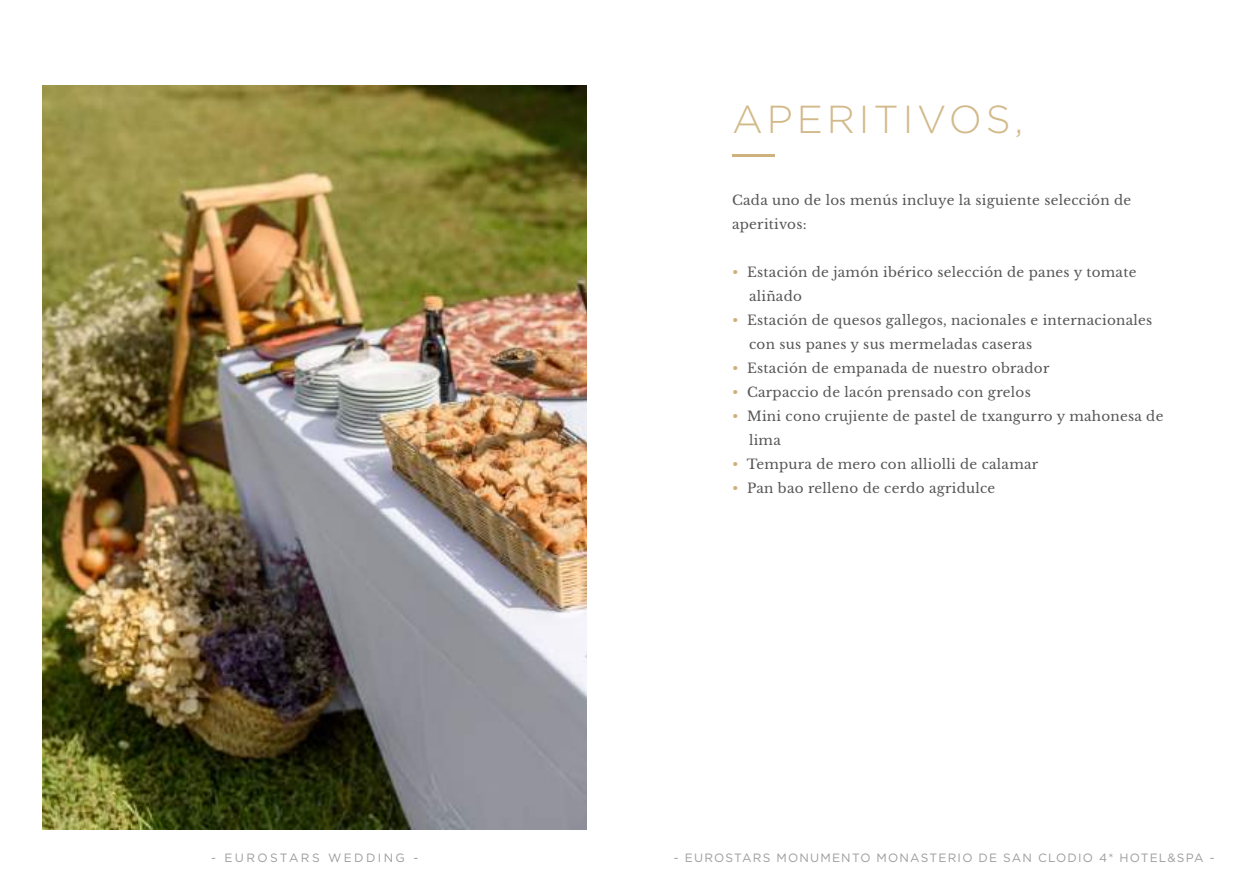
<style>
.page{position:relative;width:1259px;height:893px;background:#fff}
.page>*{position:absolute;margin:0;border:0;box-sizing:border-box;transform-origin:0 0}
.t1{font:300 39px "Gotham";letter-spacing:.1em;color:#d2b98a}
.t2{font:13.5px/24px "Libre Baskerville";letter-spacing:.02em;color:#575656}
.t3{font:12px "Gotham";letter-spacing:.1em;color:#9d9c9c}
.t4{font:12px "Gotham";letter-spacing:.2em;color:#9d9c9c}
.s1{color:#cdb27d}
</style>
<div class="page">
<img style="left:43px;top:85px;width:544px;height:744px">
<hr style="left:732px;top:155px;width:42px;height:2px;background:#cdb27d">
<h1 class="t1" style="left:732px;top:95px;width:293px">APERITIVOS,</h1>
<p class="t2" style="left:732px;top:188px;width:401px">Cada uno de los menús incluye la siguiente selección de aperitivos:</p>
<p class="t2" style="left:749px;top:260px;width:389px;text-indent:-17px"><span class="s1">•</span> Estación de jamón ibérico selección de panes y tomate aliñado</p>
<p class="t2" style="left:749px;top:308px;width:404px;text-indent:-17px"><span class="s1">•</span> Estación de quesos gallegos, nacionales e internacionales con sus panes y sus mermeladas caseras</p>
<p class="t2" style="left:732px;top:356px;width:319px"><span class="s1">•</span> Estación de empanada de nuestro obrador</p>
<p class="t2" style="left:732px;top:380px;width:300px"><span class="s1">•</span> Carpaccio de lacón prensado con grelos</p>
<p class="t2" style="left:749px;top:404px;width:416px;text-indent:-17px"><span class="s1">•</span> Mini cono crujiente de pastel de txangurro y mahonesa de lima</p>
<p class="t2" style="left:732px;top:452px;width:308px"><span class="s1">•</span> Tempura de mero con alliolli de calamar</p>
<p class="t2" style="left:732px;top:476px;width:265px"><span class="s1">•</span> Pan bao relleno de cerdo agridulce</p>
<p class="t4" style="left:211px;top:850px;width:209px">- EUROSTARS WEDDING -</p>
<p class="t3" style="left:674px;top:850px;width:542px">- EUROSTARS MONUMENTO MONASTERIO DE SAN CLODIO 4* HOTEL&amp;SPA -</p>
</div>
